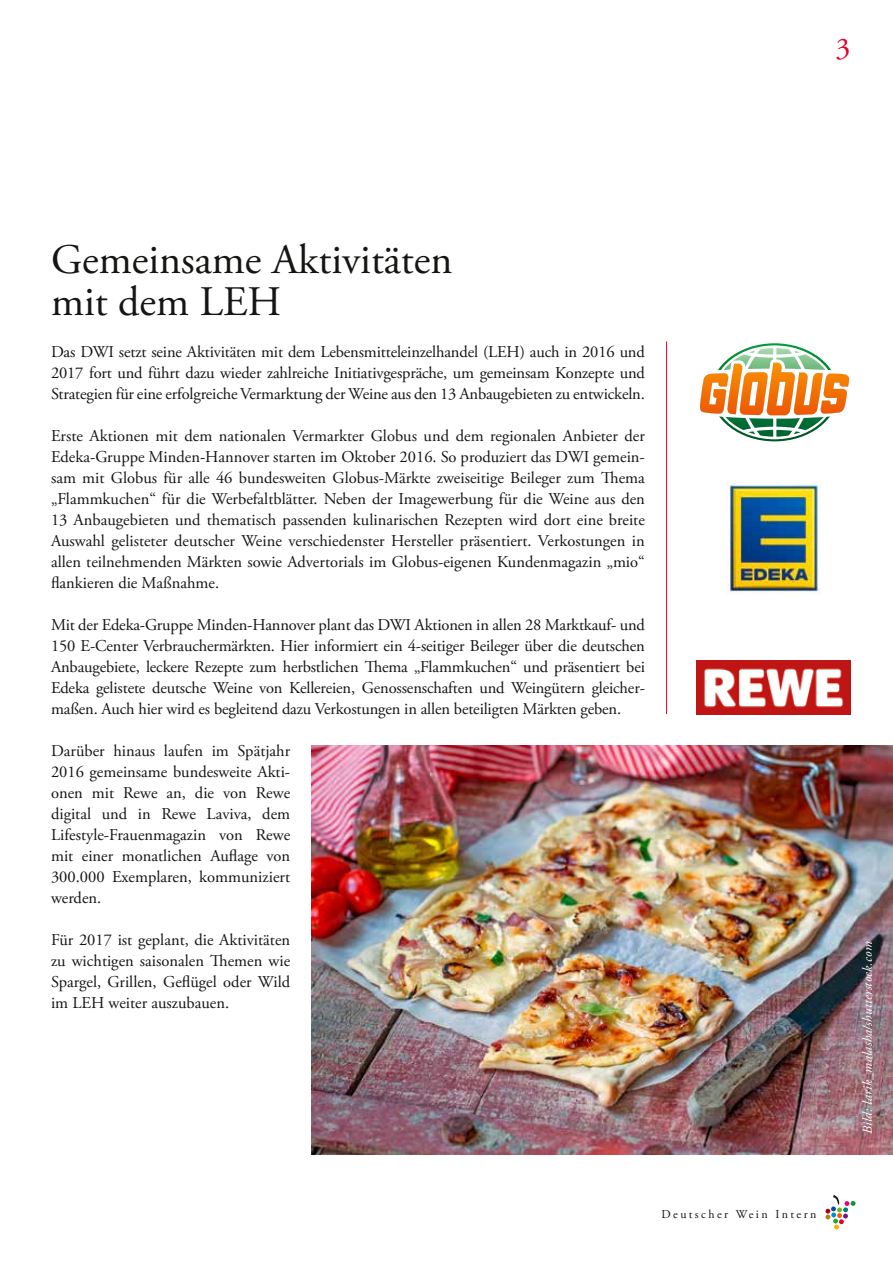
<style>
.page{position:relative;width:893px;height:1263px;background:#fff}
.page>*{position:absolute;margin:0;border:0;box-sizing:border-box;transform-origin:0 0}
.t1{font:42px/42px "Adobe Garamond Pro";color:#151513}
.t2{font:30px "Adobe Garamond Pro";color:#e50027}
.t3{font:16.5px/21px "Adobe Garamond Pro";color:#151513;text-align:justify}
.t4{font:italic 13.5px "Adobe Garamond Pro";letter-spacing:.02em;color:#fff}
.t5{font:12px "Adobe Garamond Pro";letter-spacing:.2em;color:#151513}
</style>
<div class="page">
<svg style="left:825px;top:1195px;width:30px;height:34px"></svg>
<svg style="left:700px;top:343px;width:150px;height:98px"></svg>
<img style="left:311px;top:746px;width:582px;height:409px">
<hr style="left:666px;top:341px;width:1px;height:373px;background:#e50027">
<img style="left:696px;top:660px;width:155px;height:54px">
<img style="left:726px;top:481px;width:95px;height:114px">
<h2 class="t2" style="left:835px;top:30px;width:16px">3</h2>
<h1 class="t1" style="left:51px;top:240px;width:403px">Gemeinsame Aktivitäten mit dem LEH</h1>
<p class="t3" style="left:51px;top:342px;width:595px">Das DWI setzt seine Aktivitäten mit dem Lebensmitteleinzelhandel (LEH) auch in 2016 und 2017 fort und führt dazu wieder zahlreiche Initiativgespräche, um gemeinsam Konzepte und Strategien für eine erfolgreiche Vermarktung der Weine aus den 13 Anbaugebieten zu entwickeln.</p>
<p class="t3" style="left:51px;top:426px;width:595px">Erste Aktionen mit dem nationalen Vermarkter Globus und dem regionalen Anbieter der Edeka-Gruppe Minden-Hannover starten im Oktober 2016. So produziert das DWI gemein&shy;sam mit Globus für alle 46 bundesweiten Globus-Märkte zweiseitige Beileger zum Thema „Flammkuchen“ für die Werbefaltblätter. Neben der Imagewerbung für die Weine aus den 13 Anbaugebieten und thematisch passenden kulinarischen Rezepten wird dort eine breite Auswahl gelisteter deutscher Weine verschiedenster Hersteller präsentiert. Verkostungen in allen teilnehmenden Märkten sowie Advertorials im Globus-eigenen Kundenmagazin „mio“ flankieren die Maßnahme.</p>
<p class="t3" style="left:51px;top:615px;width:595px">Mit der Edeka-Gruppe Minden-Hannover plant das DWI Aktionen in allen 28 Marktkauf- und 150 E-Center Verbrauchermärkten. Hier informiert ein 4-seitiger Beileger über die deutschen Anbaugebiete, leckere Rezepte zum herbstlichen Thema „Flammkuchen“ und präsentiert bei Edeka gelistete deutsche Weine von Kellereien, Genossenschaften und Weingütern gleicher&shy;maßen. Auch hier wird es begleitend dazu Verkostungen in allen beteiligten Märkten geben.</p>
<p class="t3" style="left:51px;top:741px;width:241px">Darüber hinaus laufen im Spätjahr 2016 gemeinsame bundesweite Akti&shy;onen mit Rewe an, die von Rewe digital und in Rewe Laviva, dem Lifestyle-Frauenmagazin von Rewe mit einer monatlichen Auflage von 300.000 Exemplaren, kommuniziert werden.</p>
<p class="t3" style="left:51px;top:930px;width:241px">Für 2017 ist geplant, die Aktivitäten zu wichtigen saisonalen Themen wie Spargel, Grillen, Geflügel oder Wild im LEH weiter auszubauen.</p>
<p class="t4" style="left:859px;top:1134px;width:194px;rotate:-90deg">Bild: larik_malasha/shutterstock.com</p>
<p class="t5" style="left:661px;top:1207px;width:156px">Deutscher Wein Intern</p>
</div>
